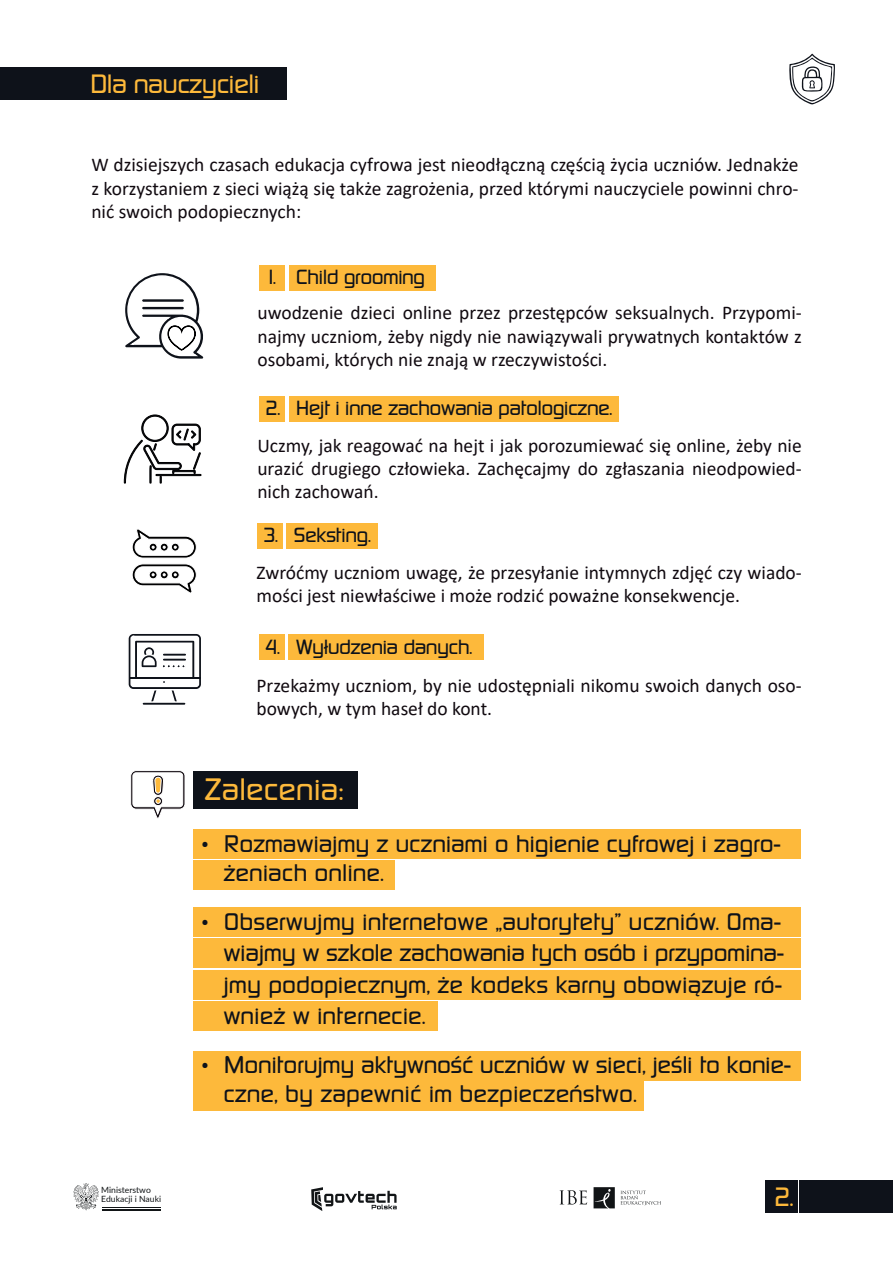
<style>
.page{position:relative;width:893px;height:1263px;background:#fff}
.page>*{position:absolute;margin:0;border:0;box-sizing:border-box;transform-origin:0 0}
.t1{font:500 27.75px "Sol Pro";letter-spacing:.03em;color:#fdb93b}
.t2{font:500 23.7px "Sol Pro";color:#fdb93b}
.t3{font:500 21.45px/31.3px "Sol Pro";letter-spacing:.03em;color:#0e121a}
.t4{font:19.5px/23.4px "Calibri";color:#10090f;text-align:justify}
.t5{font:500 18.3px "Sol Pro";color:#0e121a}
.t6{font:8.55px/9.6px "Lato";color:#111416}
</style>
<div class="page">
<svg style="left:123px;top:265px;width:677px;height:817px"></svg>
<div style="left:0;top:67px;width:286px;height:32px;background:#0e121a"></div>
<svg style="left:789px;top:54px;width:46px;height:50px"></svg>
<div style="left:800px;top:1180px;width:93px;height:33px;background:#0e121a"></div>
<div style="left:765px;top:1180px;width:32px;height:33px;background:#0e121a"></div>
<svg style="left:560px;top:1190px;width:27px;height:14px"></svg>
<svg style="left:594px;top:1187px;width:67px;height:21px"></svg>
<svg style="left:311px;top:1187px;width:86px;height:24px"></svg>
<hr style="left:102px;top:1209px;width:58px;height:2px;background:#111416">
<hr style="left:102px;top:1207px;width:58px;height:1px;background:#111416">
<svg style="left:73px;top:1183px;width:26px;height:27px"></svg>
<div style="left:290px;top:265px;width:146px;height:25px;background:#fdb93b"></div>
<div style="left:259px;top:265px;width:25px;height:25px;background:#fdb93b"></div>
<div style="left:289px;top:396px;width:329px;height:25px;background:#fdb93b"></div>
<div style="left:259px;top:396px;width:25px;height:25px;background:#fdb93b"></div>
<div style="left:286px;top:523px;width:92px;height:25px;background:#fdb93b"></div>
<div style="left:257px;top:523px;width:25px;height:25px;background:#fdb93b"></div>
<div style="left:289px;top:635px;width:195px;height:25px;background:#fdb93b"></div>
<div style="left:259px;top:635px;width:25px;height:25px;background:#fdb93b"></div>
<div style="left:193px;top:771px;width:165px;height:38px;background:#0e121a"></div>
<div style="left:193px;top:830px;width:608px;height:29px;background:#fdb93b"></div>
<div style="left:193px;top:860px;width:202px;height:30px;background:#fdb93b"></div>
<div style="left:193px;top:1051px;width:608px;height:29px;background:#fdb93b"></div>
<div style="left:193px;top:1082px;width:451px;height:29px;background:#fdb93b"></div>
<div style="left:193px;top:908px;width:608px;height:29px;background:#fdb93b"></div>
<div style="left:193px;top:939px;width:608px;height:29px;background:#fdb93b"></div>
<div style="left:193px;top:970px;width:608px;height:29px;background:#fdb93b"></div>
<div style="left:193px;top:1001px;width:245px;height:30px;background:#fdb93b"></div>
<svg style="left:130px;top:770px;width:56px;height:49px"></svg>
<svg style="left:124px;top:414px;width:77px;height:70px"></svg>
<svg style="left:131px;top:529px;width:66px;height:65px"></svg>
<svg style="left:123px;top:271px;width:83px;height:90px"></svg>
<svg style="left:126px;top:632px;width:77px;height:75px"></svg>
<hr style="left:130px;top:677px;width:71px;height:2px;background:#0e121a">
<p class="t2" style="left:90px;top:69px;width:170px">Dla nauczycieli</p>
<p class="t4" style="left:91px;top:153px;width:709px">W dzisiejszych czasach edukacja cyfrowa jest nieodłączną częścią życia uczniów. Jednakże z korzystaniem z sieci wiążą się także zagrożenia, przed którymi nauczyciele powinni chro&shy;nić swoich podopiecznych:</p>
<p class="t5" style="left:269px;top:265px;width:158px">1. Child grooming</p>
<p class="t4" style="left:257px;top:300px;width:546px">uwodzenie dzieci online przez przestępców seksualnych. Przypomi&shy;najmy uczniom, żeby nigdy nie nawiązywali prywatnych kontaktów z osobami, których nie znają w rzeczywistości.</p>
<p class="t5" style="left:266px;top:396px;width:348px">2. Hejt i inne zachowania patologiczne.</p>
<p class="t4" style="left:257px;top:433px;width:546px">Uczmy, jak reagować na hejt i jak porozumiewać się online, żeby nie urazić drugiego człowieka. Zachęcajmy do zgłaszania nieodpowied&shy;nich zachowań.</p>
<p class="t5" style="left:264px;top:523px;width:109px">3. Seksting.</p>
<p class="t4" style="left:257px;top:560px;width:547px">Zwróćmy uczniom uwagę, że przesyłanie intymnych zdjęć czy wiado&shy;mości jest niewłaściwe i może rodzić poważne konsekwencje.</p>
<p class="t5" style="left:266px;top:635px;width:208px">4. Wyłudzenia danych.</p>
<p class="t4" style="left:256px;top:673px;width:547px">Przekażmy uczniom, by nie udostępniali nikomu swoich danych oso&shy;bowych, w tym haseł do kont.</p>
<h1 class="t1" style="left:205px;top:772px;width:140px">Zalecenia:</h1>
<p class="t3" style="left:224px;top:829px;width:558px;line-height:29.1px;text-indent:-22px">• Rozmawiajmy z uczniami o higienie cyfrowej i zagro&shy;żeniach online.</p>
<p class="t3" style="left:224px;top:906px;width:561px;text-indent:-22px">• Obserwujmy internetowe „autorytety” uczniów. Oma&shy;wiajmy w szkole zachowania tych osób i przypomina&shy;jmy podopiecznym, że kodeks karny obowiązuje ró&shy;wnież w internecie.</p>
<p class="t6" style="left:101px;top:1184px;width:61px">Ministerstwo<br>Edukacji i Nauki</p>
<p class="t3" style="left:224px;top:1050px;width:568px;line-height:29.1px;text-indent:-22px">• Monitorujmy aktywność uczniów w sieci, jeśli to konie&shy;czne, by zapewnić im bezpieczeństwo.</p>
<p class="t2" style="left:775px;top:1182px;width:20px">2.</p>
</div>
